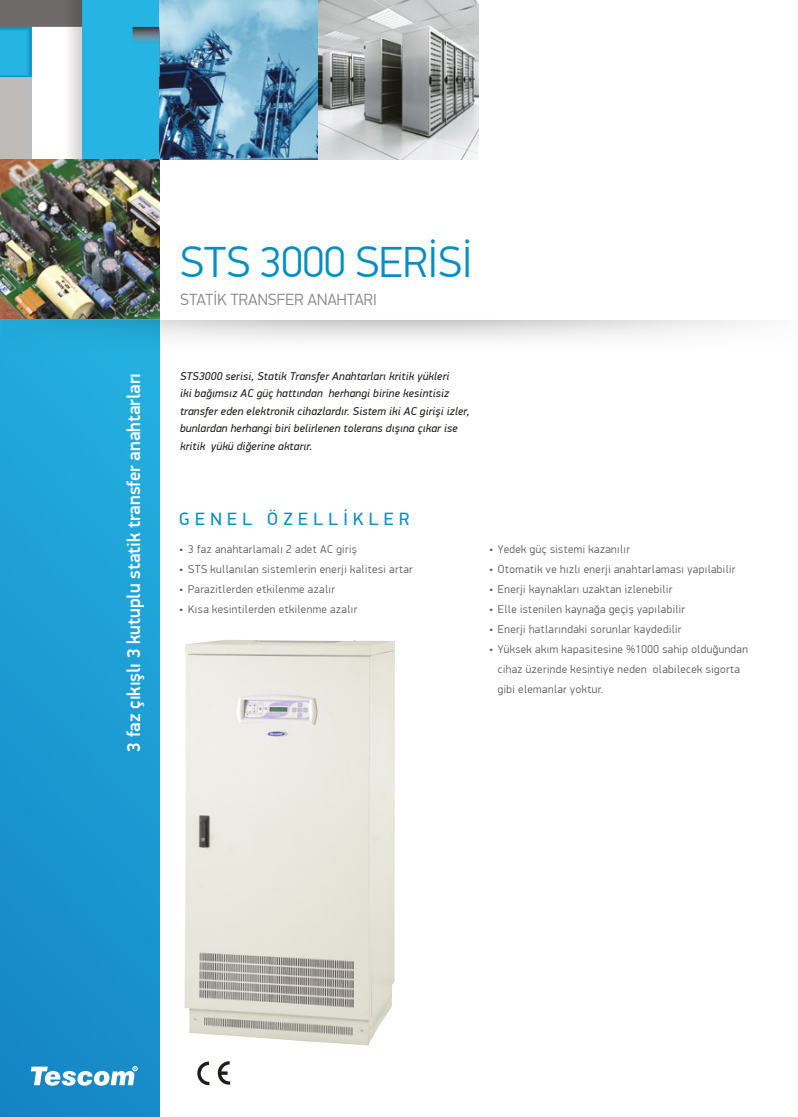
<style>
.page{position:relative;width:798px;height:1117px;background:#fff}
.page>*{position:absolute;margin:0;border:0;box-sizing:border-box;transform-origin:0 0}
.t1{font:300 43.75px "PF Din Display Pro";color:#068ec2}
.t2{font:500 18.75px "PF Din Display Pro";color:#fff}
.t3{font:17.88px "PF Din Display Pro";letter-spacing:.3em;color:#068ec2}
.t4{font:300 16.25px "PF Din Display Pro";letter-spacing:.005em;color:#878787}
.t5{font:300 11.25px/20px "PF Din Display Pro";letter-spacing:.04em;color:#575756}
.t6{font:italic 11.25px/17.5px "PF Din Display Pro";letter-spacing:.02em;color:#1d1d1b}
</style>
<div class="page">
<svg style="left:0;top:318px;width:159px;height:798px;fill:#1c9ad2"></svg>
<img style="left:0;top:159px;width:160px;height:159px">
<img style="left:159px;top:0;width:319px;height:159px">
<svg style="left:31px;top:1066px;width:106px;height:19px"></svg>
<svg style="left:1px;top:320px;width:756px;height:35px"></svg>
<img style="left:184px;top:640px;width:211px;height:405px">
<svg style="left:197px;top:1061px;width:12px;height:23px"></svg>
<svg style="left:218px;top:1061px;width:12px;height:23px"></svg>
<svg style="left:0;top:0;width:159px;height:159px"></svg>
<h2 class="t2" style="left:122px;top:751px;width:380px;rotate:-90deg">3 faz çıkışlı 3 kutuplu statik transfer anahtarları</h2>
<h1 class="t1" style="left:180px;top:237px;width:293px">STS 3000 SERİSİ</h1>
<h3 class="t4" style="left:180px;top:289px;width:198px">STATİK TRANSFER ANAHTARI</h3>
<p class="t6" style="left:180px;top:367px;width:291px">STS3000 serisi, Statik Transfer Anahtarları kritik yükleri<br>iki bağımsız AC güç hattından herhangi birine kesintisiz transfer eden elektronik cihazlardır. Sistem iki AC girişi izler, bunlardan herhangi biri belirlenen tolerans dışına çıkar ise kritik yükü diğerine aktarır.</p>
<h3 class="t3" style="left:179px;top:507px;width:231px">GENEL ÖZELLİKLER</h3>
<p class="t5" style="left:179px;top:539px;width:179px">• 3 faz anahtarlamalı 2 adet AC giriş</p>
<p class="t5" style="left:179px;top:559px;width:235px">• STS kullanılan sistemlerin enerji kalitesi artar</p>
<p class="t5" style="left:179px;top:579px;width:157px">• Parazitlerden etkilenme azalır</p>
<p class="t5" style="left:179px;top:599px;width:179px">• Kısa kesintilerden etkilenme azalır</p>
<p class="t5" style="left:489px;top:539px;width:142px">• Yedek güç sistemi kazanılır</p>
<p class="t5" style="left:489px;top:559px;width:248px">• Otomatik ve hızlı enerji anahtarlaması yapılabilir</p>
<p class="t5" style="left:489px;top:579px;width:185px">• Enerji kaynakları uzaktan izlenebilir</p>
<p class="t5" style="left:489px;top:599px;width:197px">• Elle istenilen kaynağa geçiş yapılabilir</p>
<p class="t5" style="left:489px;top:619px;width:194px">• Enerji hatlarındaki sorunlar kaydedilir</p>
<p class="t5" style="left:497px;top:639px;width:251px;text-indent:-9px">• Yüksek akım kapasitesine %1000 sahip olduğundan cihaz üzerinde kesintiye neden olabilecek sigorta gibi elemanlar yoktur.</p>
</div>
